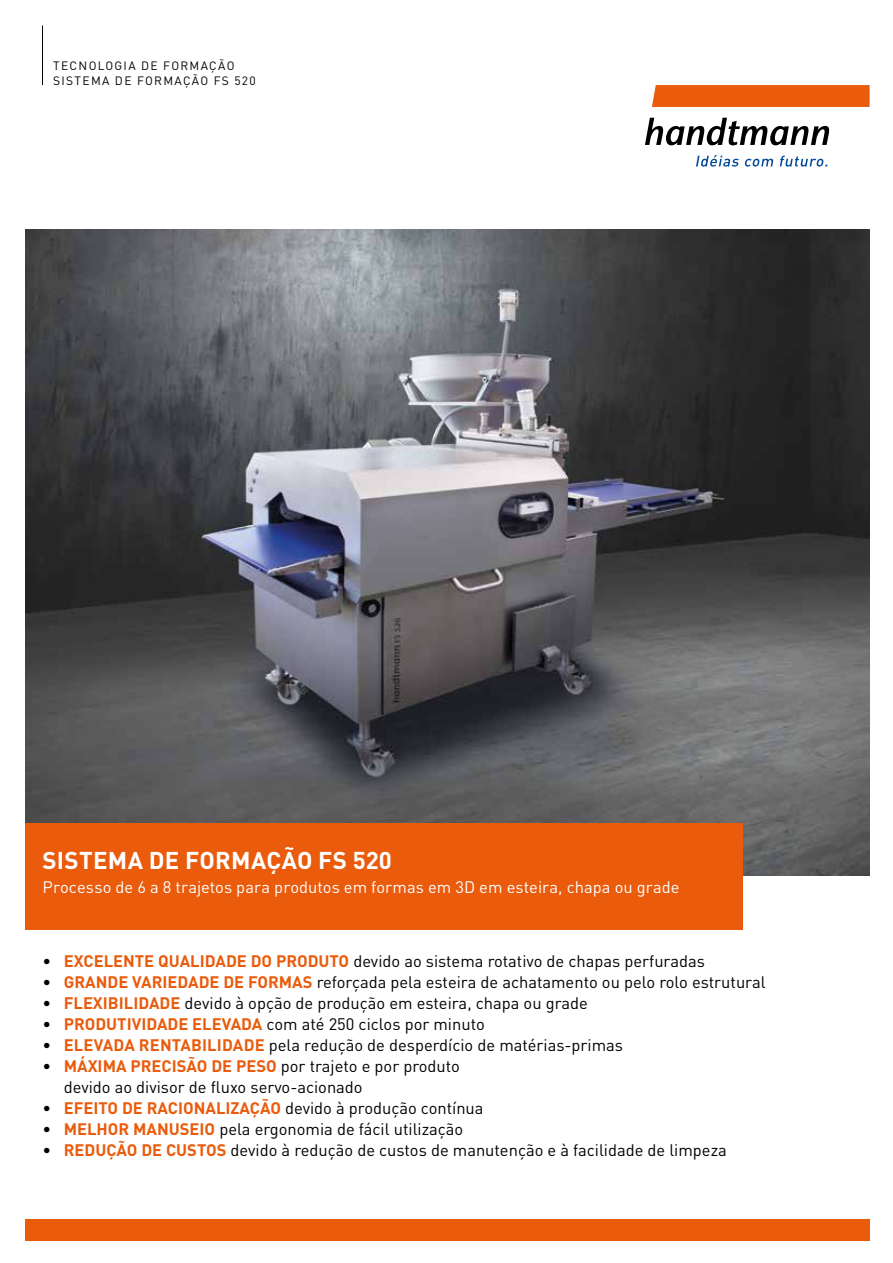
<style>
.page{position:relative;width:893px;height:1263px;background:#fff}
.page>*{position:absolute;margin:0;border:0;box-sizing:border-box;transform-origin:0 0}
.t1{font:700 24px "DIN Pro";letter-spacing:.005em;color:#fff}
.t2{font:16.5px/21px "DIN Pro";color:#000}
.t3{font:16.5px "DIN Pro";color:#fff}
.t4{font:12px/15px "DIN Pro";letter-spacing:.11em;color:#000}
.s1{font-weight:700;color:#ea5b0c}
</style>
<div class="page">
<img style="left:26px;top:230px;width:844px;height:645px">
<div style="left:26px;top:1219px;width:844px;height:21px;background:#ea5b0c"></div>
<hr style="left:42px;top:26px;width:1px;height:59px;background:#000">
<div style="left:26px;top:823px;width:716px;height:107px;background:#ea5b0c"></div>
<svg style="left:652px;top:85px;width:218px;height:22px;background:#ea5d0f"></svg>
<svg style="left:645px;top:118px;width:184px;height:27px"></svg>
<svg style="left:696px;top:155px;width:77px;height:12px"></svg>
<svg style="left:780px;top:156px;width:47px;height:11px"></svg>
<p class="t4" style="left:53px;top:57px;width:204px">TECNOLOGIA DE FORMAÇÃO<br>SISTEMA DE FORMAÇÃO FS 520</p>
<h1 class="t1" style="left:43px;top:840px;width:351px">SISTEMA DE FORMAÇÃO FS 520</h1>
<p class="t3" style="left:43px;top:874px;width:639px">Processo de 6 a 8 trajetos para produtos em formas em 3D em esteira, chapa ou grade</p>
<p class="t2" style="left:43px;top:949px;width:664px">• <span class="s1">EXCELENTE QUALIDADE DO PRODUTO</span> devido ao sistema rotativo de chapas perfuradas</p>
<p class="t2" style="left:43px;top:970px;width:725px">• <span class="s1">GRANDE VARIEDADE DE FORMAS</span> reforçada pela esteira de achatamento ou pelo rolo estrutural</p>
<p class="t2" style="left:43px;top:991px;width:547px">• <span class="s1">FLEXIBILIDADE</span> devido à opção de produção em esteira, chapa ou grade</p>
<p class="t2" style="left:43px;top:1012px;width:444px">• <span class="s1">PRODUTIVIDADE ELEVADA</span> com até 250 ciclos por minuto</p>
<p class="t2" style="left:43px;top:1033px;width:582px">• <span class="s1">ELEVADA RENTABILIDADE</span> pela redução de desperdício de matérias-primas</p>
<p class="t2" style="left:64px;top:1054px;width:398px;text-indent:-21px">• <span class="s1">MÁXIMA PRECISÃO DE PESO</span> por trajeto e por produto devido ao divisor de fluxo servo-acionado</p>
<p class="t2" style="left:43px;top:1096px;width:443px">• <span class="s1">EFEITO DE RACIONALIZAÇÃO</span> devido à produção contínua</p>
<p class="t2" style="left:43px;top:1117px;width:422px">• <span class="s1">MELHOR MANUSEIO</span> pela ergonomia de fácil utilização</p>
<p class="t2" style="left:43px;top:1138px;width:686px">• <span class="s1">REDUÇÃO DE CUSTOS</span> devido à redução de custos de manutenção e à facilidade de limpeza</p>
</div>
